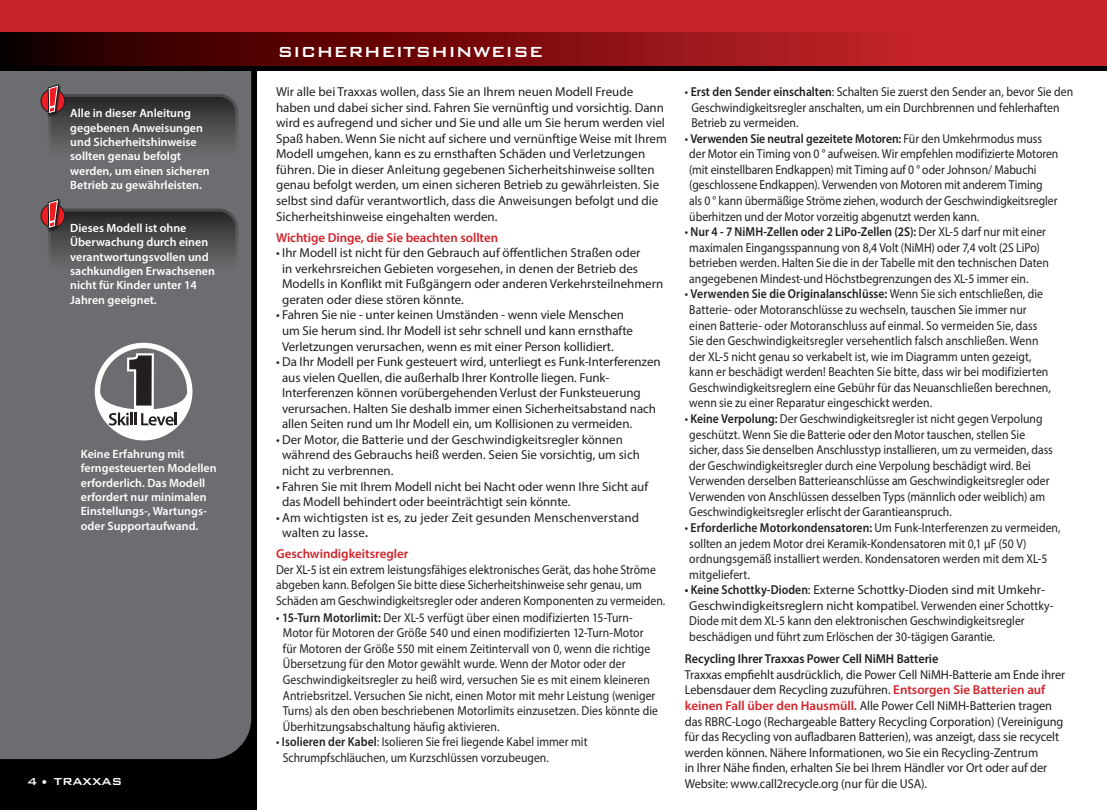
<style>
.page{position:relative;width:1107px;height:810px;background:#fff}
.page>*{position:absolute;margin:0;border:0;box-sizing:border-box;transform-origin:0 0}
.t1{font:500 19.5px "Bank Gothic BT";color:#fff}
.t2{font:500 13.5px "Bank Gothic BT";letter-spacing:-.02em;color:#fff}
.t3{font:12.9px/15.6px "Myriad Pro";color:#231f20;scale:.9 1}
.t4{font:12.9px/15.6px "Myriad Pro";color:#231f20}
.t5{font:12.9px/15.6px "Myriad Pro";color:#231f20;scale:.95 1}
.t6{font:600 12.9px "Myriad Pro";letter-spacing:-.005em;color:#d1232a}
.t7{font:600 12.9px "Myriad Pro";letter-spacing:-.005em;color:#231f20;scale:.95 1}
.t8{font:600 12px/14.4px "Myriad Pro";color:#fff}
.s1{font-weight:600}
.s2{font-weight:600;color:#d1232a}
</style>
<div class="page">
<div style="left:0;top:13px;width:256px;height:797px;background:#000"></div>
<div style="left:0;top:71px;width:251px;height:688px;background:#6c6d70"></div>
<div style="left:0;top:0;width:1107px;height:70px;background:#000"></div>
<div style="left:0;top:0;width:1107px;height:51px;background:#c8242b"></div>
<svg style="left:0;top:32px;width:1107px;height:34px;background:#7f0f12"></svg>
<div style="left:48px;top:94px;width:190px;height:84px;border:3px solid #fff;border-radius:18px"></div>
<svg style="left:41px;top:89px;width:24px;height:24px"></svg>
<div style="left:40px;top:89px;width:25px;height:24px;border:1px solid #231f20;border-radius:50%"></div>
<svg style="left:46px;top:82px;width:191px;height:94px;background:#595759"></svg>
<div style="left:48px;top:209px;width:190px;height:84px;border:3px solid #fff;border-radius:18px"></div>
<svg style="left:41px;top:204px;width:24px;height:24px"></svg>
<div style="left:40px;top:203px;width:25px;height:25px;border:1px solid #231f20;border-radius:50%"></div>
<svg style="left:46px;top:197px;width:191px;height:94px;background:#595759"></svg>
<svg style="left:95px;top:343px;width:97px;height:97px;background:#959596"></svg>
<p class="t8" style="left:70px;top:106px;width:141px">Alle in dieser Anleitung gegebenen Anweisungen und Sicherheitshinweise sollten genau befolgt werden, um einen sicheren<br>Betrieb zu gewährleisten.</p>
<p class="t8" style="left:70px;top:220px;width:146px">Dieses Modell ist ohne<br>Überwachung durch einen verantwortungsvollen und sachkundigen Erwachsenen nicht für Kinder unter 14<br>Jahren geeignet.</p>
<p class="t8" style="left:81px;top:446px;width:137px">Keine Erfahrung mit ferngesteuerten Modellen erforderlich. Das Modell erfordert nur minimalen<br>Einstellungs-, Wartungs&shy;oder Supportaufwand.</p>
<p class="t2" style="left:27px;top:774px;width:97px">4 • TRAXXAS</p>
<p class="t1" style="left:278px;top:41px;width:268px">SICHERHEITSHINWEISE</p>
<p class="t4" style="left:276px;top:84px;width:392px">Wir alle bei Traxxas wollen, dass Sie an Ihrem neuen Modell Freude haben und dabei sicher sind. Fahren Sie vernünftig und vorsichtig. Dann wird es aufregend und sicher und Sie und alle um Sie herum werden viel Spaß haben. Wenn Sie nicht auf sichere und vernünftige Weise mit Ihrem Modell umgehen, kann es zu ernsthaften Schäden und Verletzungen führen. Die in dieser Anleitung gegebenen Sicherheitshinweise sollten genau befolgt werden, um einen sicheren Betrieb zu gewährleisten. Sie selbst sind dafür verantwortlich, dass die Anweisungen befolgt und die Sicherheitshinweise eingehalten werden.</p>
<p class="t6" style="left:276px;top:229px;width:224px">Wichtige Dinge, die Sie beachten sollten</p>
<p class="t4" style="left:282px;top:245px;width:383px;text-indent:-6px">• Ihr Modell ist nicht für den Gebrauch auf öffentlichen Straßen oder<br>in verkehrsreichen Gebieten vorgesehen, in denen der Betrieb des Modells in Konflikt mit Fußgängern oder anderen Verkehrsteilnehmern geraten oder diese stören könnte.</p>
<p class="t4" style="left:282px;top:307px;width:353px;text-indent:-6px">• Fahren Sie nie - unter keinen Umständen - wenn viele Menschen um Sie herum sind. Ihr Modell ist sehr schnell und kann ernsthafte<br>Verletzungen verursachen, wenn es mit einer Person kollidiert.</p>
<p class="t4" style="left:282px;top:354px;width:380px;text-indent:-6px">• Da Ihr Modell per Funk gesteuert wird, unterliegt es Funk-Interferenzen aus vielen Quellen, die außerhalb Ihrer Kontrolle liegen. Funk-Interferenzen können vorübergehenden Verlust der Funksteuerung verursachen. Halten Sie deshalb immer einen Sicherheitsabstand nach allen Seiten rund um Ihr Modell ein, um Kollisionen zu vermeiden.</p>
<p class="t4" style="left:282px;top:432px;width:359px;text-indent:-6px">• Der Motor, die Batterie und der Geschwindigkeitsregler können während des Gebrauchs heiß werden. Seien Sie vorsichtig, um sich nicht zu verbrennen.</p>
<p class="t4" style="left:282px;top:478px;width:368px;text-indent:-6px">• Fahren Sie mit Ihrem Modell nicht bei Nacht oder wenn Ihre Sicht auf das Modell behindert oder beeinträchtigt sein könnte.</p>
<p class="t4" style="left:282px;top:509px;width:358px;text-indent:-6px">• Am wichtigsten ist es, zu jeder Zeit gesunden Menschenverstand walten zu lasse<span class="s1">.</span></p>
<p class="t6" style="left:276px;top:546px;width:134px">Geschwindigkeitsregler</p>
<p class="t3" style="left:276px;top:562px;width:434px">Der XL-5 ist ein extrem leistungsfähiges elektronisches Gerät, das hohe Ströme abgeben kann. Befolgen Sie bitte diese Sicherheitshinweise sehr genau, um<br>Schäden am Geschwindigkeitsregler oder anderen Komponenten zu vermeiden.</p>
<p class="t3" style="left:283px;top:609px;width:418px;text-indent:-7px">• <span class="s1">15-Turn Motorlimit:</span> Der XL-5 verfügt über einen modifizierten 15-Turn-Motor für Motoren der Größe 540 und einen modifizierten 12-Turn-Motor für Motoren der Größe 550 mit einem Zeitintervall von 0, wenn die richtige Übersetzung für den Motor gewählt wurde. Wenn der Motor oder der Geschwindigkeitsregler zu heiß wird, versuchen Sie es mit einem kleineren Antriebsritzel. Versuchen Sie nicht, einen Motor mit mehr Leistung (weniger Turns) als den oben beschriebenen Motorlimits einzusetzen. Dies könnte die Überhitzungsabschaltung häufig aktivieren.</p>
<p class="t3" style="left:283px;top:734px;width:340px;text-indent:-7px">• <span class="s1">Isolieren der Kabel</span>: Isolieren Sie frei liegende Kabel immer mit<br>Schrumpfschläuchen, um Kurzschlüssen vorzubeugen.</p>
<p class="t3" style="left:692px;top:84px;width:426px;text-indent:-7px">• <span class="s1">Erst den Sender einschalten</span>: Schalten Sie zuerst den Sender an, bevor Sie den<br>Geschwindigkeitsregler anschalten, um ein Durchbrennen und fehlerhaften<br>Betrieb zu vermeiden.</p>
<p class="t3" style="left:689px;top:130px;width:412px;text-indent:-5px">• <span class="s1">Verwenden Sie neutral gezeitete Motoren:</span> Für den Umkehrmodus muss der Motor ein Timing von 0 ° aufweisen. Wir empfehlen modifizierte Motoren (mit einstellbaren Endkappen) mit Timing auf 0 ° oder Johnson/ Mabuchi (geschlossene Endkappen). Verwenden von Motoren mit anderem Timing als 0 ° kann übermäßige Ströme ziehen, wodurch der Geschwindigkeitsregler überhitzen und der Motor vorzeitig abgenutzt werden kann.</p>
<p class="t3" style="left:689px;top:224px;width:401px;text-indent:-4px">• <span class="s1">Nur 4 - 7 NiMH-Zellen oder 2 LiPo-Zellen (2S):</span> Der XL-5 darf nur mit einer maximalen Eingangsspannung von 8,4 Volt (NiMH) oder 7,4 volt (2S LiPo) betrieben werden. Halten Sie die in der Tabelle mit den technischen Daten angegebenen Mindest-und Höchstbegrenzungen des XL-5 immer ein.</p>
<p class="t3" style="left:689px;top:286px;width:403px;text-indent:-4px">• <span class="s1">Verwenden Sie die Originalanschlüsse:</span> Wenn Sie sich entschließen, die Batterie- oder Motoranschlüsse zu wechseln, tauschen Sie immer nur einen Batterie- oder Motoranschluss auf einmal. So vermeiden Sie, dass Sie den Geschwindigkeitsregler versehentlich falsch anschließen. Wenn der XL-5 nicht genau so verkabelt ist, wie im Diagramm unten gezeigt, kann er beschädigt werden! Beachten Sie bitte, dass wir bei modifizierten Geschwindigkeitsreglern eine Gebühr für das Neuanschließen berechnen, wenn sie zu einer Reparatur eingeschickt werden.</p>
<p class="t3" style="left:689px;top:411px;width:405px;text-indent:-4px">• <span class="s1">Keine Verpolung:</span> Der Geschwindigkeitsregler ist nicht gegen Verpolung geschützt. Wenn Sie die Batterie oder den Motor tauschen, stellen Sie sicher, dass Sie denselben Anschlusstyp installieren, um zu vermeiden, dass der Geschwindigkeitsregler durch eine Verpolung beschädigt wird. Bei Verwenden derselben Batterieanschlüsse am Geschwindigkeitsregler oder Verwenden von Anschlüssen desselben Typs (männlich oder weiblich) am Geschwindigkeitsregler erlischt der Garantieanspruch.</p>
<p class="t3" style="left:689px;top:520px;width:414px;text-indent:-4px">• <span class="s1">Erforderliche Motorkondensatoren:</span> Um Funk-Interferenzen zu vermeiden, sollten an jedem Motor drei Keramik-Kondensatoren mit 0,1 µF (50 V) ordnungsgemäß installiert werden. Kondensatoren werden mit dem XL-5 mitgeliefert.</p>
<p class="t4" style="left:689px;top:582px;width:366px;text-indent:-4px"><span class="s1">• Keine Schottky-Dioden</span>: Externe Schottky-Dioden sind mit Umkehr-Geschwindigkeitsreglern nicht kompatibel. Verwenden einer Schottky-Diode mit dem XL-5 kann den elektronischen Geschwindigkeitsregler beschädigen und führt zum Erlöschen der 30-tägigen Garantie.</p>
<p class="t7" style="left:685px;top:651px;width:268px">Recycling Ihrer Traxxas Power Cell NiMH Batterie</p>
<p class="t5" style="left:685px;top:666px;width:402px">Traxxas empfiehlt ausdrücklich, die Power Cell NiMH-Batterie am Ende ihrer Lebensdauer dem Recycling zuzuführen. <span class="s2">Entsorgen Sie Batterien auf keinen Fall über den Hausmüll.</span> Alle Power Cell NiMH-Batterien tragen das RBRC-Logo (Rechargeable Battery Recycling Corporation) (Vereinigung für das Recycling von aufladbaren Batterien), was anzeigt, dass sie recycelt werden können. Nähere Informationen, wo Sie ein Recycling-Zentrum<br>in Ihrer Nähe finden, erhalten Sie bei Ihrem Händler vor Ort oder auf der Website: www.call2recycle.org (nur für die USA).</p>
</div>
